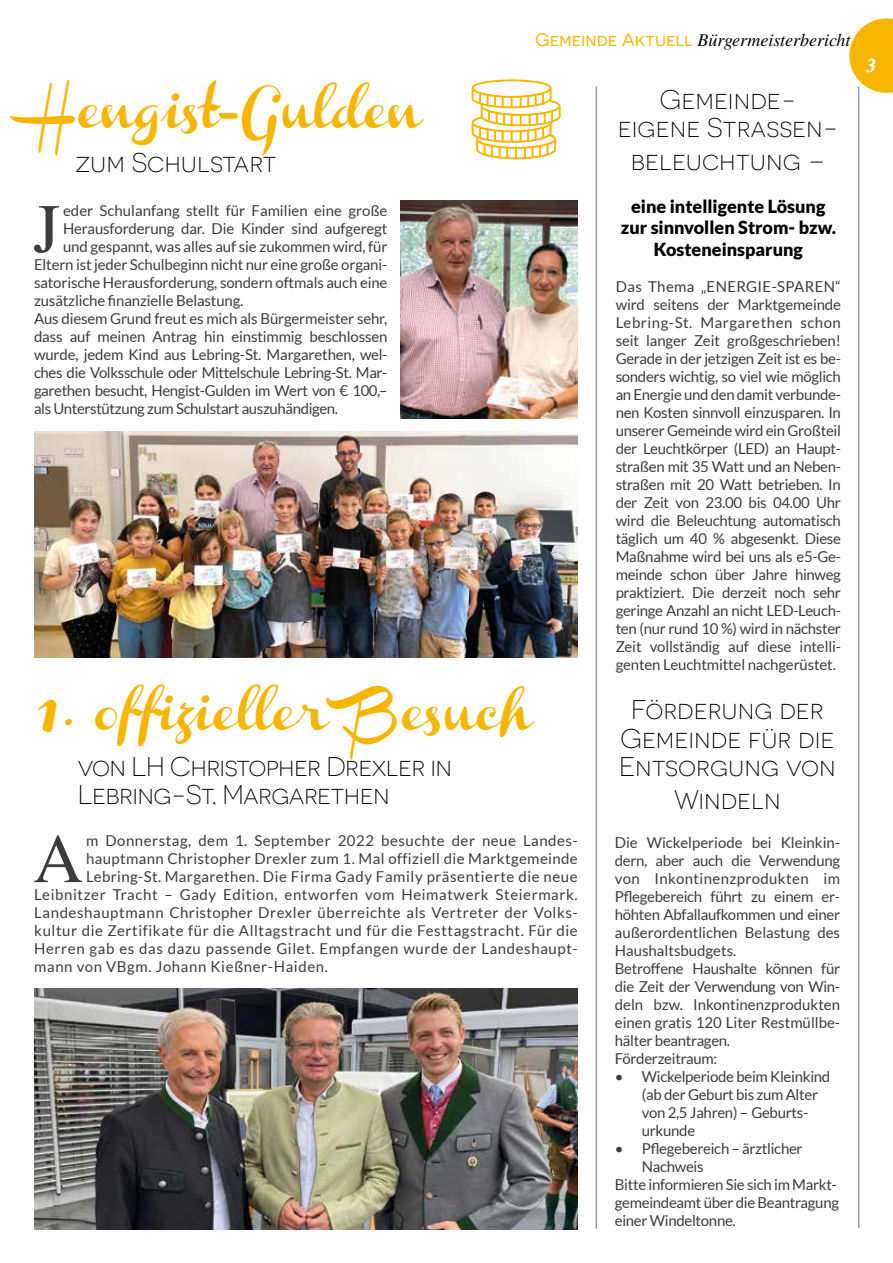
<style>
.page{position:relative;width:893px;height:1263px;background:#fff}
.page>*{position:absolute;margin:0;border:0;box-sizing:border-box;transform-origin:0 0}
.t1{font:69.45px "Te X Gyre Termes";color:#3c3c3b}
.t2{font:36.9px "Channel Slanted 1";color:#f6b600}
.t3{font:300 27px/28.5px "Novecentosanswide";color:#000;text-align:center}
.t4{font:300 27px/28.5px "Novecentosanswide";letter-spacing:-.025em;color:#000}
.t5{font:italic 700 19.5px "Te X Gyre Termes";color:#fff}
.t6{font:900 18px/21.6px "Lato";color:#000;text-align:center}
.t7{font:italic 18px "Te X Gyre Termes";color:#000}
.t8{font:15px/18px "Lato";letter-spacing:-.01em;color:#3c3c3b}
.t9{font:15px "Lato";letter-spacing:.04em;color:#3c3c3b}
.t10{font:15px "Lato";letter-spacing:.025em;color:#3c3c3b}
.t11{font:15px "Lato";letter-spacing:.035em;color:#3c3c3b}
.s1{font-family:"Novecentosanswide";font-style:normal;color:#f6b600}
.s2{font-size:46.5px}
</style>
<div class="page">
<svg style="left:849px;top:18px;width:44px;height:75px"></svg>
<hr style="left:858px;top:87px;width:1px;height:1141px;background:#66707b">
<hr style="left:596px;top:87px;width:1px;height:1142px;background:#66707b">
<img style="left:34px;top:431px;width:544px;height:227px">
<img style="left:400px;top:200px;width:178px;height:218px">
<img style="left:34px;top:989px;width:544px;height:240px">
<svg style="left:471px;top:78px;width:91px;height:82px"></svg>
<p class="t7" style="left:535px;top:27px;width:316px"><span class="s1">Gemeinde Aktuell</span> Bürgermeisterbericht</p>
<h2 class="t2" style="left:35px;top:93px;width:388px">Hengist-Gulden</h2>
<h3 class="t3" style="left:75px;top:148px;width:203px">zum Schulstart</h3>
<h1 class="t1" style="left:33px;top:179px;width:28px">J</h1>
<p class="t8" style="left:63px;top:201px;width:326px">eder Schulanfang stellt für Familien eine große</p>
<p class="t8" style="left:63px;top:219px;width:326px">Herausforderung dar. Die Kinder sind aufgeregt</p>
<p class="t8" style="left:63px;top:237px;width:326px">und gespannt, was alles auf sie zukommen wird, für</p>
<p class="t8" style="left:34px;top:255px;width:355px">Eltern ist jeder Schulbeginn nicht nur eine große organi-</p>
<p class="t8" style="left:34px;top:273px;width:355px">satorische Herausforderung, sondern oftmals auch eine</p>
<p class="t8" style="left:34px;top:291px;width:211px">zusätzliche finanzielle Belastung.</p>
<p class="t8" style="left:34px;top:309px;width:355px">Aus diesem Grund freut es mich als Bürgermeister sehr,</p>
<p class="t8" style="left:34px;top:327px;width:355px">dass auf meinen Antrag hin einstimmig beschlossen</p>
<p class="t8" style="left:34px;top:345px;width:355px">wurde, jedem Kind aus Lebring-St. Margarethen, wel-</p>
<p class="t8" style="left:34px;top:363px;width:355px">ches die Volksschule oder Mittelschule Lebring-St. Mar-</p>
<p class="t8" style="left:34px;top:381px;width:355px">garethen besucht, Hengist-Gulden im Wert von € 100,–</p>
<p class="t8" style="left:34px;top:399px;width:306px">als Unterstützung zum Schulstart auszuhändigen.</p>
<h2 class="t2" style="left:35px;top:696px;width:498px"><span class="s2">1</span>. offizieller Besuch</h2>
<h3 class="t4" style="left:78px;top:752px;width:376px">von LH Christopher Drexler in<br>Lebring-St. Margarethen</h3>
<h1 class="t1" style="left:33px;top:809px;width:52px">A</h1>
<p class="t11" style="left:86px;top:832px;width:493px">m Donnerstag, dem 1. September 2022 besuchte der neue Landes-</p>
<p class="t10" style="left:86px;top:850px;width:493px">hauptmann Christopher Drexler zum 1. Mal offiziell die Marktgemeinde</p>
<p class="t9" style="left:86px;top:868px;width:493px">Lebring-St. Margarethen. Die Firma Gady Family präsentierte die neue</p>
<p class="t9" style="left:34px;top:886px;width:545px">Leibnitzer Tracht – Gady Edition, entworfen vom Heimatwerk Steiermark.</p>
<p class="t9" style="left:34px;top:904px;width:545px">Landeshauptmann Christopher Drexler überreichte als Vertreter der Volks-</p>
<p class="t9" style="left:34px;top:922px;width:545px">kultur die Zertifikate für die Alltagstracht und für die Festtagstracht. Für die</p>
<p class="t9" style="left:34px;top:940px;width:545px">Herren gab es das dazu passende Gilet. Empfangen wurde der Landeshaupt-</p>
<p class="t9" style="left:34px;top:958px;width:295px">mann von VBgm. Johann Kießner-Haiden.</p>
<h3 class="t3" style="left:618px;top:85px;width:216px">Gemeinde&shy;eigene Strassen-</h3>
<h3 class="t3" style="left:631px;top:146px;width:196px">beleuchtung –</h3>
<p class="t6" style="left:621px;top:195px;width:217px">eine intelligente Lösung zur sinnvollen Strom- bzw.<br>Kosteneinsparung</p>
<p class="t8" style="left:616px;top:277px;width:227px;text-align:justify">Das Thema „ENERGIE-SPAREN“ wird seitens der Marktgemeinde Lebring-St. Margarethen schon seit langer Zeit großgeschrieben!<br>Gerade in der jetzigen Zeit ist es be&shy;sonders wichtig, so viel wie möglich an Energie und den damit verbunde&shy;nen Kosten sinnvoll einzusparen. In unserer Gemeinde wird ein Großteil der Leuchtkörper (LED) an Haupt&shy;straßen mit 35 Watt und an Neben&shy;straßen mit 20 Watt betrieben. In der Zeit von 23.00 bis 04.00 Uhr wird die Beleuchtung automatisch täglich um 40 % abgesenkt. Diese Maßnahme wird bei uns als e5-Ge&shy;meinde schon über Jahre hinweg praktiziert. Die derzeit noch sehr geringe Anzahl an nicht LED-Leuch&shy;ten (nur rund 10 %) wird in nächster Zeit vollständig auf diese intelli&shy;genten Leuchtmittel nachgerüstet.</p>
<h3 class="t3" style="left:619px;top:695px;width:218px">Förderung der<br>Gemeinde für die<br>Entsorgung von</h3>
<h3 class="t3" style="left:674px;top:785px;width:108px">Windeln</h3>
<p class="t8" style="left:615px;top:834px;width:227px">Die Wickelperiode bei Kleinkin&shy;dern, aber auch die Verwendung von Inkontinenzprodukten im<br>Pflegebereich führt zu einem er&shy;höhten Abfallaufkommen und einer außerordentlichen Belastung des<br>Haushaltsbudgets.<br>Betroffene Haushalte können für die Zeit der Verwendung von Win&shy;deln bzw. Inkontinenzprodukten einen gratis 120 Liter Restmüllbe&shy;hälter beantragen.<br>Förderzeitraum:</p>
<p class="t8" style="left:642px;top:1068px;width:190px;text-indent:-27px">• Wickelperiode beim Kleinkind (ab der Geburt bis zum Alter von 2,5 Jahren) – Geburts&shy;urkunde</p>
<p class="t8" style="left:615px;top:1140px;width:189px">• Pflegebereich – ärztlicher</p>
<p class="t8" style="left:642px;top:1158px;width:63px">Nachweis</p>
<p class="t8" style="left:615px;top:1176px;width:224px">Bitte informieren Sie sich im Markt-</p>
<p class="t8" style="left:615px;top:1194px;width:226px">gemeindeamt über die Beantragung</p>
<p class="t8" style="left:615px;top:1212px;width:122px">einer Windeltonne.</p>
<h3 class="t5" style="left:866px;top:51px;width:11px">3</h3>
</div>
